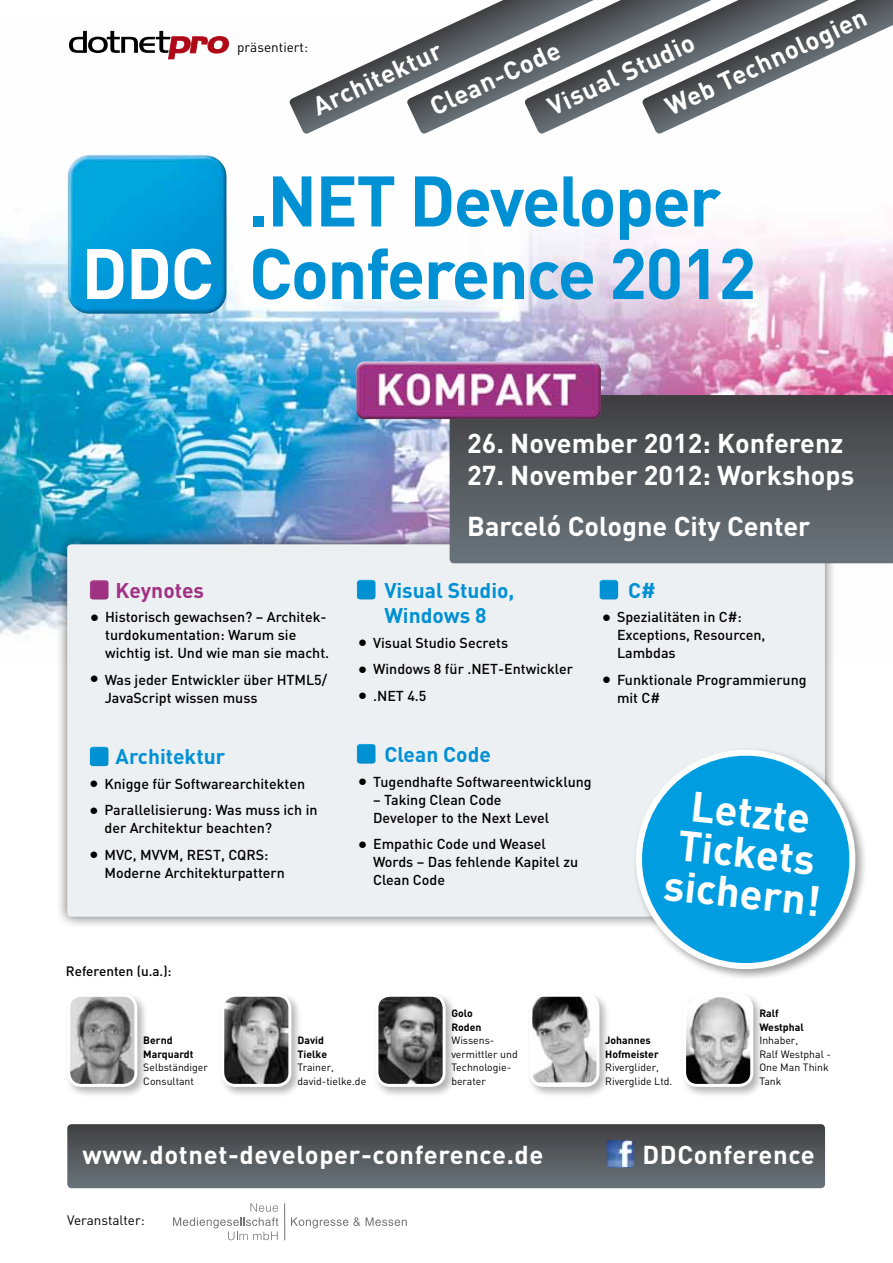
<style>
.page{position:relative;width:893px;height:1263px;background:#fff}
.page>*{position:absolute;margin:0;border:0;box-sizing:border-box;transform-origin:0 0}
.t1{font:700 70.35px/72.6px "DIN";letter-spacing:-.025em;color:#0090d4}
.t2{font:700 70.2px "DIN";color:#fff}
.t3{font:700 42px/40.5px "DIN";color:#fff;text-align:center}
.t4{font:700 27px "DIN";color:#fff}
.t5{font:700 25.5px "DIN";letter-spacing:.025em;color:#fff}
.t6{font:700 21px/25.5px "DIN";color:#0090d4}
.t7{font:700 21px "DIN";color:#a13184}
.t8{font:500 14.25px/18px "DIN";color:#000}
.t9{font:13.5px "DIN";color:#000}
.t10{font:500 13.5px "DIN";color:#000}
.t11{font:10.5px/13.5px "DIN";color:#000}
.t12{font:700 10.5px/13.5px "DIN";color:#000}
</style>
<div class="page">
<img style="left:0;top:30px;width:893px;height:606px">
<svg style="left:69px;top:31px;width:160px;height:28px"></svg>
<div style="left:56px;top:533px;width:780px;height:395px;background:#000;opacity:.6"></div>
<div style="left:67px;top:544px;width:758px;height:373px;background:#ecf0f2;border-radius:4px"></div>
<svg style="left:288px;top:0;width:605px;height:135px"></svg>
<svg style="left:173px;top:1203px;width:105px;height:37px"></svg>
<hr style="left:284px;top:1203px;width:1px;height:37px;background:#747476">
<svg style="left:291px;top:1217px;width:69px;height:11px"></svg>
<svg style="left:366px;top:1217px;width:41px;height:9px"></svg>
<div style="left:632px;top:746px;width:235px;height:235px;background:#000;opacity:.4"></div>
<svg style="left:627px;top:740px;width:237px;height:232px"></svg>
<svg style="left:67px;top:1124px;width:758px;height:64px;background:#555a5e"></svg>
<img style="left:68px;top:155px;width:158px;height:159px">
<img style="left:607px;top:1140px;width:27px;height:28px">
<svg style="left:450px;top:395px;width:443px;height:168px;background:#565b5f"></svg>
<img style="left:356px;top:362px;width:245px;height:57px">
<div style="left:681px;top:991px;width:84px;height:107px;background:#000;opacity:.3"></div>
<img style="left:685px;top:996px;width:67px;height:89px">
<div style="left:683px;top:994px;width:70px;height:93px;border:3px solid #fff;border-radius:13px"></div>
<div style="left:373px;top:991px;width:84px;height:107px;background:#000;opacity:.3"></div>
<img style="left:377px;top:995px;width:67px;height:90px">
<div style="left:375px;top:994px;width:71px;height:93px;border:3px solid #fff;border-radius:13px"></div>
<div style="left:65px;top:991px;width:84px;height:107px;background:#000;opacity:.3"></div>
<img style="left:70px;top:995px;width:66px;height:90px">
<div style="left:67px;top:994px;width:70px;height:93px;border:3px solid #fff;border-radius:13px"></div>
<div style="left:219px;top:991px;width:84px;height:107px;background:#000;opacity:.3"></div>
<img style="left:223px;top:995px;width:67px;height:90px">
<div style="left:221px;top:994px;width:70px;height:93px;border:3px solid #fff;border-radius:13px"></div>
<div style="left:527px;top:991px;width:84px;height:107px;background:#000;opacity:.3"></div>
<img style="left:531px;top:995px;width:67px;height:87px">
<div style="left:529px;top:994px;width:70px;height:93px;border:3px solid #fff;border-radius:13px"></div>
<img style="left:90px;top:580px;width:19px;height:19px">
<img style="left:357px;top:580px;width:19px;height:19px">
<img style="left:599px;top:580px;width:19px;height:19px">
<img style="left:90px;top:746px;width:19px;height:20px">
<img style="left:357px;top:744px;width:19px;height:20px">
<h2 class="t2" style="left:81px;top:228px;width:134px">DDC</h2>
<h3 class="t5" style="left:660px;top:93px;width:220px;rotate:-25deg">Web Technologien</h3>
<h3 class="t5" style="left:542px;top:93px;width:160px;rotate:-25deg">Visual Studio</h3>
<p class="t9" style="left:237px;top:39px;width:72px">präsentiert:</p>
<h3 class="t5" style="left:307px;top:93px;width:141px;rotate:-25deg">Architektur</h3>
<h3 class="t5" style="left:425px;top:93px;width:142px;rotate:-25deg">Clean-Code</h3>
<h1 class="t1" style="left:249px;top:162px;width:509px">.NET Developer<br>Conference 2012</h1>
<h3 class="t4" style="left:467px;top:425px;width:378px">26. November 2012: Konferenz</h3>
<h3 class="t4" style="left:467px;top:458px;width:389px">27. November 2012: Workshops</h3>
<h3 class="t4" style="left:467px;top:509px;width:345px">Barceló Cologne City Center</h3>
<h3 class="t7" style="left:116px;top:577px;width:90px">Keynotes</h3>
<p class="t8" style="left:105px;top:608px;width:226px;text-indent:-16px">• Historisch gewachsen? – Architek&shy;turdokumentation: Warum sie wichtig ist. Und wie man sie macht.</p>
<p class="t8" style="left:105px;top:670px;width:224px;text-indent:-16px">• Was jeder Entwickler über HTML5/<br>JavaScript wissen muss</p>
<h3 class="t6" style="left:116px;top:743px;width:111px">Architektur</h3>
<p class="t8" style="left:89px;top:774px;width:218px">• Knigge für Softwarearchitekten</p>
<p class="t8" style="left:104px;top:801px;width:215px;text-indent:-16px">• Parallelisierung: Was muss ich in der Architektur beachten?</p>
<p class="t8" style="left:104px;top:845px;width:182px;text-indent:-16px">• MVC, MVVM, REST, CQRS:<br>Moderne Architekturpattern</p>
<h3 class="t6" style="left:384px;top:577px;width:132px">Visual Studio,<br>Windows 8</h3>
<p class="t8" style="left:357px;top:633px;width:152px">• Visual Studio Secrets</p>
<p class="t8" style="left:357px;top:660px;width:217px">• Windows 8 für .NET-Entwickler</p>
<p class="t8" style="left:357px;top:686px;width:71px">• .NET 4.5</p>
<h3 class="t6" style="left:628px;top:577px;width:29px">C#</h3>
<p class="t8" style="left:617px;top:608px;width:150px;text-indent:-16px">• Spezialitäten in C#:<br>Exceptions, Resourcen,<br>Lambdas</p>
<p class="t8" style="left:617px;top:670px;width:191px;text-indent:-16px">• Funktionale Programmierung mit C#</p>
<h3 class="t6" style="left:384px;top:741px;width:108px">Clean Code</h3>
<p class="t8" style="left:357px;top:772px;width:236px">• Tugendhafte Softwareentwicklung</p>
<p class="t8" style="left:373px;top:790px;width:178px">– Taking Clean Code<br>Developer to the Next Level</p>
<p class="t8" style="left:373px;top:835px;width:207px;text-indent:-16px">• Empathic Code und Weasel<br>Words – Das fehlende Kapitel zu<br>Clean Code</p>
<h3 class="t3" style="left:675px;top:782px;width:159px;rotate:6deg">Letzte<br>Tickets sichern!</h3>
<p class="t10" style="left:66px;top:963px;width:107px">Referenten (u.a.):</p>
<p class="t12" style="left:143px;top:1033px;width:52px">Bernd<br>Marquardt</p>
<p class="t11" style="left:143px;top:1060px;width:66px">Selbständiger<br>Consultant</p>
<p class="t12" style="left:298px;top:1033px;width:31px">David<br>Tielke</p>
<p class="t11" style="left:298px;top:1060px;width:70px">Trainer, david-tielke.de</p>
<p class="t12" style="left:451px;top:1006px;width:32px">Golo<br>Roden</p>
<p class="t11" style="left:451px;top:1033px;width:68px">Wissens&shy;vermittler und<br>Technologie&shy;berater</p>
<p class="t12" style="left:605px;top:1033px;width:55px">Johannes<br>Hofmeister</p>
<p class="t11" style="left:605px;top:1060px;width:69px">Riverglider,<br>Riverglide Ltd.</p>
<p class="t12" style="left:759px;top:1006px;width:46px">Ralf<br>Westphal</p>
<p class="t11" style="left:759px;top:1033px;width:73px">Inhaber,<br>Ralf Westphal -<br>One Man Think<br>Tank</p>
<h3 class="t5" style="left:83px;top:1138px;width:462px">www.dotnet-developer-conference.de</h3>
<h3 class="t5" style="left:642px;top:1138px;width:174px">DDConference</h3>
<p class="t9" style="left:67px;top:1212px;width:79px">Veranstalter:</p>
</div>
